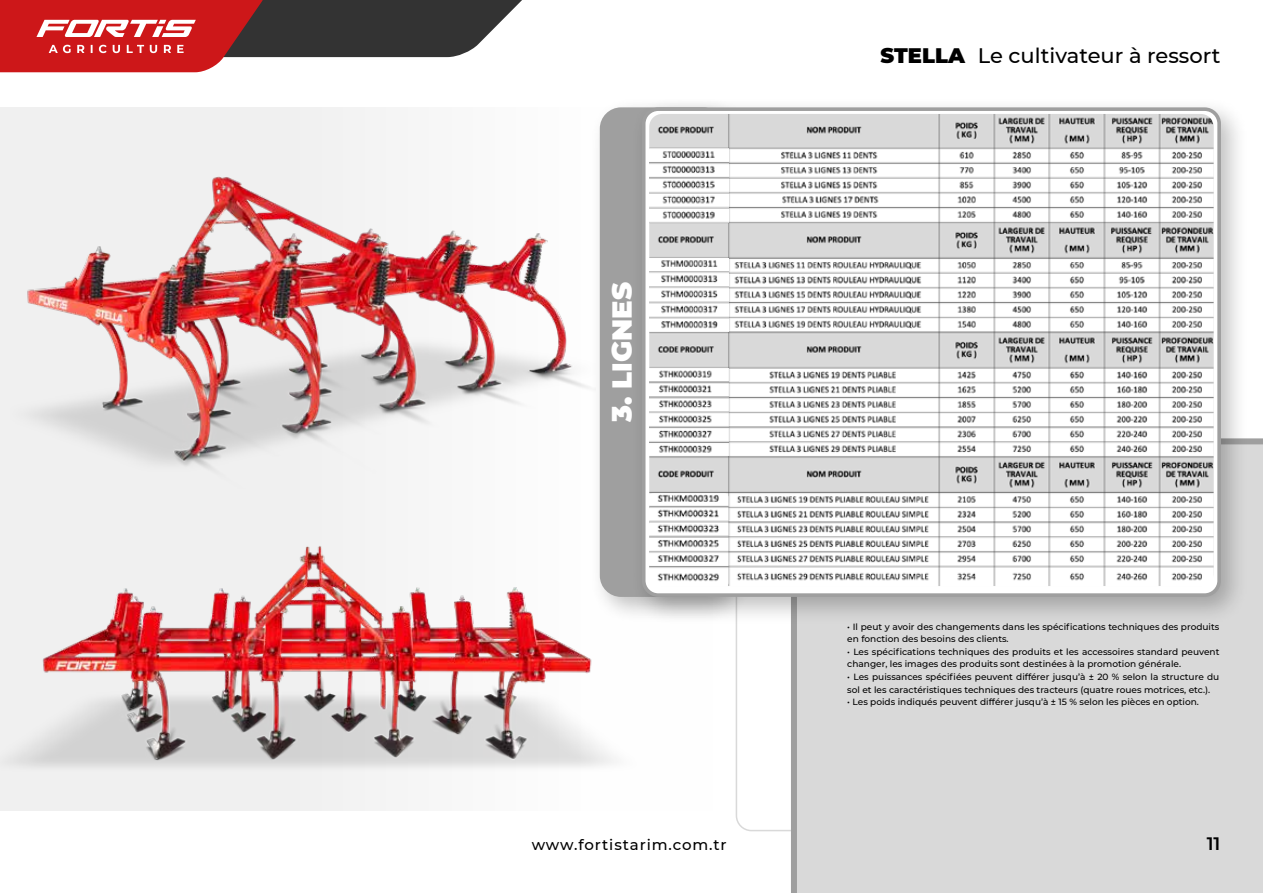
<style>
.page{position:relative;width:1263px;height:893px;background:#fff}
.page>*{position:absolute;margin:0;border:0;box-sizing:border-box;transform-origin:0 0}
.t1{font:900 27.45px "Montserrat";color:#fff}
.t2{font:500 21px "Montserrat";color:#000}
.t3{font:600 18px "Montserrat";color:#000}
.t4{font:500 15px "Montserrat";letter-spacing:.06em;color:#000}
.t5{font:500 9px/12.6px "Montserrat";color:#000}
.s1{font-weight:900}
</style>
<div class="page">
<div style="left:0;top:107px;width:713px;height:703px;background:linear-gradient(to right,#ececec,#fff)"></div>
<div style="left:788px;top:438px;width:475px;height:455px;background:#d9d9d9"></div>
<img style="left:27px;top:148px;width:562px;height:340px">
<img style="left:13px;top:533px;width:640px;height:253px">
<div style="left:589px;top:97px;width:163px;height:527px;background:#000;opacity:.25"></div>
<div style="left:600px;top:107px;width:125px;height:490px;background:#9f9f9f;border-radius:21px"></div>
<div style="left:631px;top:96px;width:618px;height:529px;background:#000;opacity:.25"></div>
<div style="left:644px;top:109px;width:575px;height:486px;background:#fff;border-radius:15px"></div>
<div style="left:642px;top:107px;width:579px;height:490px;border:4px solid #9f9f9f;border-radius:15px"></div>
<svg style="left:0;top:0;width:522px;height:72px"></svg>
<img style="left:649px;top:114px;width:564px;height:472px">
<img style="left:649px;top:148px;width:79px;height:74px">
<img style="left:649px;top:258px;width:79px;height:73px">
<img style="left:649px;top:369px;width:79px;height:86px">
<img style="left:649px;top:493px;width:79px;height:93px">
<h1 class="t1" style="left:601px;top:422px;width:142px;rotate:-90deg">3. LIGNES</h1>
<h3 class="t4" style="left:532px;top:835px;width:196px">www.fortistarim.com.tr</h3>
<h2 class="t2" style="left:880px;top:41px;width:341px"><span class="s1">STELLA</span> Le cultivateur à ressort</h2>
<p class="t5" style="left:847px;top:620px;width:374px">• Il peut y avoir des changements dans les spécifications techniques des produits en fonction des besoins des clients.</p>
<p class="t5" style="left:847px;top:645px;width:374px">• Les spécifications techniques des produits et les accessoires standard peuvent changer, les images des produits sont destinées à la promotion générale.</p>
<p class="t5" style="left:847px;top:670px;width:374px">• Les puissances spécifiées peuvent différer jusqu’à ± 20 % selon la structure du sol et les caractéristiques techniques des tracteurs (quatre roues motrices, etc.).</p>
<p class="t5" style="left:847px;top:695px;width:353px">• Les poids indiqués peuvent différer jusqu’à ± 15 % selon les pièces en option.</p>
<h3 class="t3" style="left:1207px;top:831px;width:15px">11</h3>
</div>
